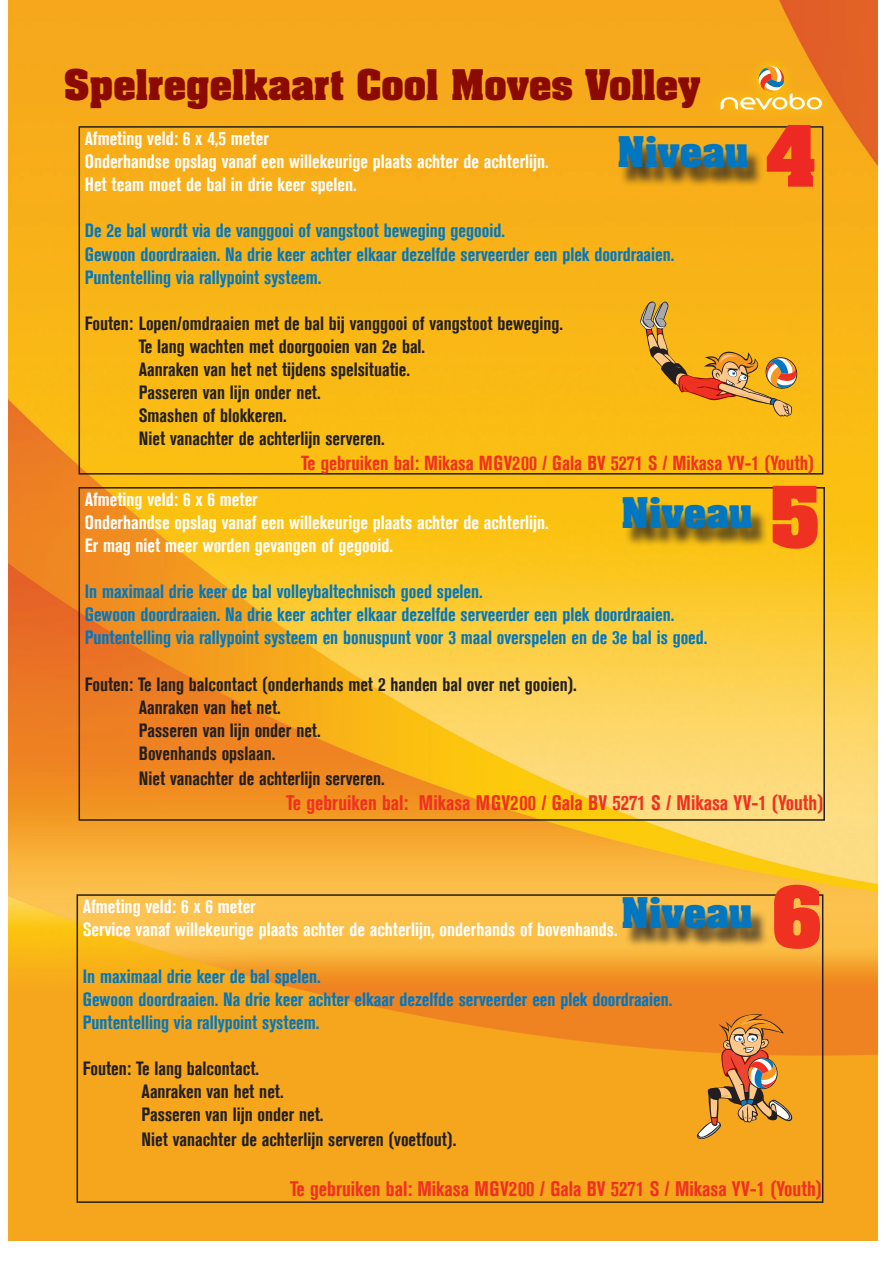
<style>
.page{position:relative;width:893px;height:1263px;background:#fff}
.page>*{position:absolute;margin:0;border:0;box-sizing:border-box;transform-origin:0 0}
.t1{font:700 72px "Aachen";color:#ee2823}
.t2{font:700 36px "Aachen";color:#8b0a02}
.t3{font:700 36px "Aachen";color:#0077c0}
.t4{font:700 condensed 21px "Akzidenz Grotesk BE";color:#ef3122}
.t5{font:700 condensed 20.25px "Akzidenz Grotesk BE";color:#ef3122}
.t6{font:700 condensed 19.2px/23.1px "Akzidenz Grotesk BE";color:#0077c0}
.t7{font:700 condensed 19.2px/23.1px "Akzidenz Grotesk BE";color:#231f20}
.t8{font:700 condensed 19.2px/23.1px "Akzidenz Grotesk BE";color:#fff}
.s1{font-size:18.75px}
.s2{font-size:72px;color:#ef3122}
</style>
<div class="page">
<img style="left:9px;top:0;width:868px;height:1240px">
<div style="left:79px;top:487px;width:746px;height:334px;border:2px solid #231f20"></div>
<div style="left:79px;top:126px;width:744px;height:349px;border:2px solid #231f20"></div>
<div style="left:77px;top:894px;width:746px;height:309px;border:2px solid #231f20"></div>
<div style="left:619px;top:139px;width:146px;height:48px;background:#231f20;opacity:.75"></div>
<div style="left:624px;top:500px;width:145px;height:47px;background:#231f20;opacity:.75"></div>
<div style="left:624px;top:900px;width:145px;height:48px;background:#231f20;opacity:.75"></div>
<svg style="left:708px;top:54px;width:124px;height:66px;background:#f3a11c"></svg>
<svg style="left:721px;top:65px;width:101px;height:45px;background:#f1b43e"></svg>
<svg style="left:696px;top:1011px;width:102px;height:132px;background:#d98e36"></svg>
<svg style="left:640px;top:300px;width:159px;height:119px;background:#e5a627"></svg>
<h2 class="t2" style="left:64px;top:59px;width:638px">Spelregelkaart Cool Moves Volley</h2>
<h1 class="t1" style="left:766px;top:104px;width:52px">4</h1>
<p class="t8" style="left:85px;top:127px;width:466px"><span class="s1">A</span>fmeting veld: 6 x 4,5 meter<br>Onderhandse opslag vanaf een willekeurige plaats achter de achterlijn.<br>Het team moet de bal in drie keer spelen.</p>
<p class="t6" style="left:85px;top:219px;width:591px">De 2e bal wordt via de vanggooi of vangstoot beweging gegooid.<br>Gewoon doordraaien. Na drie keer achter elkaar dezelfde serveerder een plek doordraaien.<br>Puntentelling via rallypoint systeem.</p>
<p class="t7" style="left:139px;top:312px;width:426px;text-indent:-54px">Fouten: Lopen/omdraaien met de bal bij vanggooi of vangstoot beweging.<br>Te lang wachten met doorgooien van 2e bal.<br>Aanraken van het net tijdens spelsituatie.<br>Passeren van lijn onder net.<br>Smashen of blokkeren.<br>Niet vanachter de achterlijn serveren.</p>
<p class="t5" style="left:301px;top:451px;width:514px">Te gebruiken bal: Mikasa MGV200 / Gala BV 5271 S / Mikasa YV-1 (Youth)</p>
<h2 class="t3" style="left:617px;top:126px;width:133px">Niveau</h2>
<h2 class="t3" style="left:621px;top:487px;width:199px">Niveau <span class="s2">5</span></h2>
<p class="t8" style="left:85px;top:488px;width:466px">Afmeting veld: 6 x 6 meter<br>Onderhandse opslag vanaf een willekeurige plaats achter de achterlijn.<br>Er mag niet meer worden gevangen of gegooid.</p>
<p class="t6" style="left:85px;top:580px;width:624px">In maximaal drie keer de bal volleybaltechnisch goed spelen.<br>Gewoon doordraaien. Na drie keer achter elkaar dezelfde serveerder een plek doordraaien.<br>Puntentelling via rallypoint systeem en bonuspunt voor 3 maal overspelen en de 3e bal is goed.</p>
<p class="t7" style="left:139px;top:672px;width:440px;text-indent:-54px">Fouten: Te lang balcontact (onderhands met 2 handen bal over net gooien).<br>Aanraken van het net.<br>Passeren van lijn onder net.<br>Bovenhands opslaan.</p>
<p class="t7" style="left:139px;top:767px;width:247px">Niet vanachter de achterlijn serveren.</p>
<p class="t4" style="left:286px;top:791px;width:539px">Te gebruiken bal: Mikasa MGV200 / Gala BV 5271 S / Mikasa YV-1 (Youth)</p>
<h2 class="t3" style="left:621px;top:887px;width:202px">Niveau <span class="s2">6</span></h2>
<p class="t8" style="left:83px;top:895px;width:536px">Afmeting veld: 6 x 6 meter<br>Service vanaf willekeurige plaats achter de achterlijn, onderhands of bovenhands.</p>
<p class="t6" style="left:83px;top:964px;width:591px">In maximaal drie keer de bal spelen.<br>Gewoon doordraaien. Na drie keer achter elkaar dezelfde serveerder een plek doordraaien.<br>Puntentelling via rallypoint systeem.</p>
<p class="t7" style="left:142px;top:1057px;width:183px;text-indent:-59px">Fouten: Te lang balcontact.<br>Aanraken van het net.<br>Passeren van lijn onder net.</p>
<p class="t7" style="left:142px;top:1128px;width:316px">Niet vanachter de achterlijn serveren (voetfout).</p>
<p class="t4" style="left:290px;top:1177px;width:533px">Te gebruiken bal: Mikasa MGV200 / Gala BV 5271 S / Mikasa YV-1 (Youth)</p>
</div>
